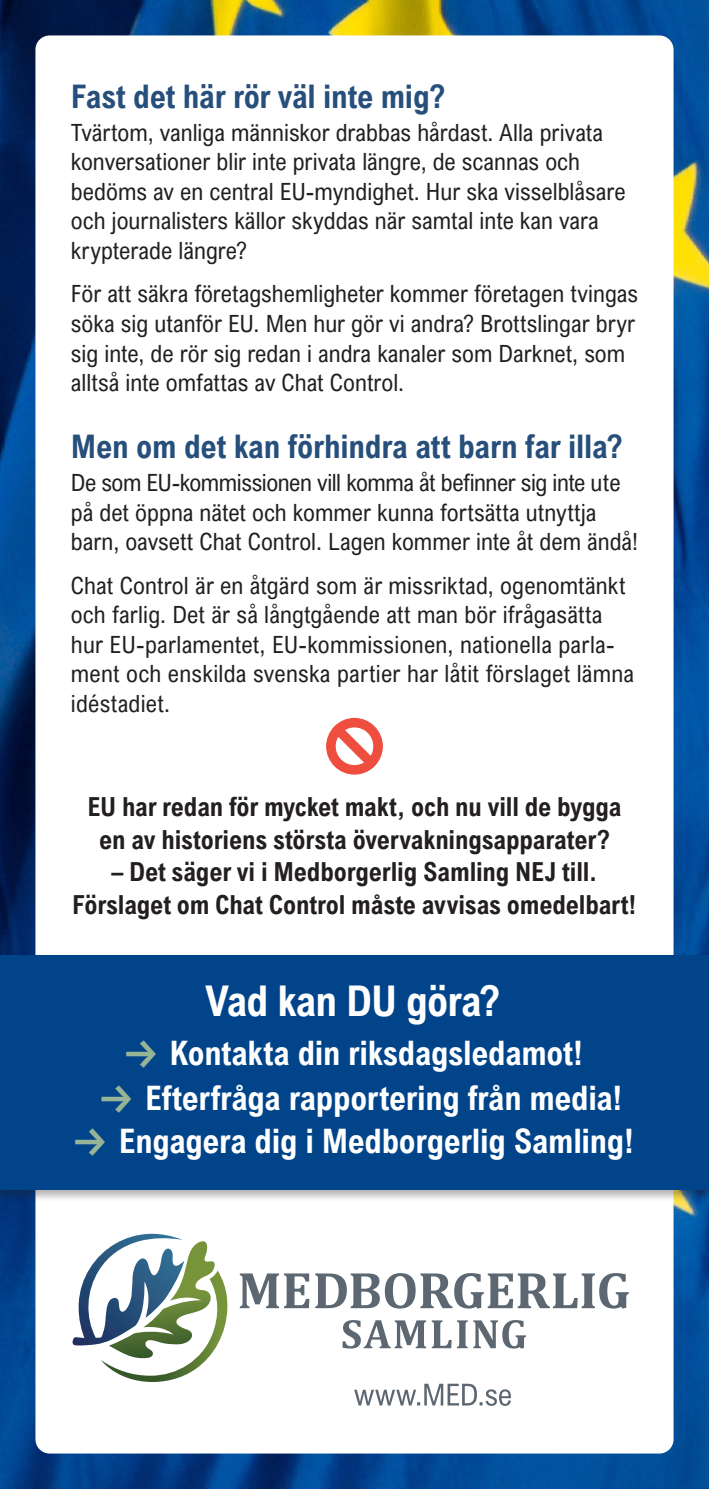
<style>
.page{position:relative;width:709px;height:1489px;background:#fff}
.page>*{position:absolute;margin:0;border:0;box-sizing:border-box;transform-origin:0 0}
.H2_mindre{font:700 42.5px "Arial Nova Cond";letter-spacing:-.02em;color:#fff}
.CTA{font:700 33.75px "Arial Nova Cond";letter-spacing:-.01em;color:#fff}
.H2_mindre-2{font:700 32.5px "Arial Nova Cond";letter-spacing:-.01em;color:#274f7b}
.Ingress{font:700 26.25px/32.5px "Arial Nova Cond";letter-spacing:-.01em;color:#231f20;text-align:center}
.P_9_5_12_5{font:23.75px/29.5px "Arial Nova Cond";color:#231f20}
.s1{font-family:"Fira Sans";font-weight:500;font-size:42.5px;color:#98b497}
</style>
<div class="page">
<img style="left:0;top:0;width:709px;height:1488px">
<div style="left:35px;top:35px;width:638px;height:1418px;background:#fff;border-radius:14px"></div>
<div style="left:0;top:952px;width:709px;height:249px;background:#231f20;opacity:.35"></div>
<div style="left:0;top:955px;width:709px;height:234px;background:#01448a"></div>
<svg style="left:354px;top:1383px;width:157px;height:22px"></svg>
<svg style="left:72px;top:1233px;width:156px;height:149px"></svg>
<svg style="left:240px;top:1273px;width:69px;height:34px"></svg>
<svg style="left:315px;top:1273px;width:313px;height:35px"></svg>
<svg style="left:342px;top:1320px;width:84px;height:28px"></svg>
<svg style="left:432px;top:1320px;width:19px;height:27px"></svg>
<svg style="left:457px;top:1320px;width:69px;height:28px"></svg>
<svg style="left:326px;top:717px;width:57px;height:58px"></svg>
<p class="H2_mindre-2" style="left:71px;top:76px;width:376px">Fast det här rör väl inte mig?</p>
<p class="P_9_5_12_5" style="left:71px;top:117px;width:556px">Tvärtom, vanliga människor drabbas hårdast. Alla privata konversationer blir inte privata längre, de scannas och bedöms av en central EU-myndighet. Hur ska visselblåsare och journalisters källor skyddas när samtal inte kan vara krypterade längre?</p>
<p class="P_9_5_12_5" style="left:71px;top:279px;width:568px">För att säkra företagshemligheter kommer företagen tvingas söka sig utanför EU. Men hur gör vi andra? Brottslingar bryr sig inte, de rör sig redan i andra kanaler som Darknet, som alltså inte omfattas av Chat Control.</p>
<p class="H2_mindre-2" style="left:71px;top:426px;width:553px">Men om det kan förhindra att barn far illa?</p>
<p class="P_9_5_12_5" style="left:71px;top:467px;width:568px">De som EU-kommissionen vill komma åt befinner sig inte ute på det öppna nätet och kommer kunna fortsätta utnyttja barn, oavsett Chat Control. Lagen kommer inte åt dem ändå!</p>
<p class="P_9_5_12_5" style="left:71px;top:570px;width:565px">Chat Control är en åtgärd som är missriktad, ogenomtänkt och farlig. Det är så långtgående att man bör ifrågasätta hur EU-parlamentet, EU-kommissionen, nationella parla&shy;ment och enskilda svenska partier har låtit förslaget lämna idéstadiet.</p>
<p class="Ingress" style="left:87px;top:789px;width:535px">EU har redan för mycket makt, och nu vill de bygga en av historiens största övervakningsapparater?</p>
<p class="Ingress" style="left:72px;top:854px;width:566px">– Det säger vi i Medborgerlig Samling NEJ till.<br>Förslaget om Chat Control måste avvisas omedelbart!</p>
<p class="H2_mindre" style="left:205px;top:973px;width:296px">Vad kan DU göra?</p>
<p class="CTA" style="left:122px;top:1031px;width:463px"><span class="s1">→</span> Kontakta din riksdagsledamot!</p>
<p class="CTA" style="left:97px;top:1077px;width:527px"><span class="s1">→</span> Efterfråga rapportering från media!</p>
<p class="CTA" style="left:71px;top:1120px;width:565px"><span class="s1">→</span> Engagera dig i Medborgerlig Samling!</p>
</div>
